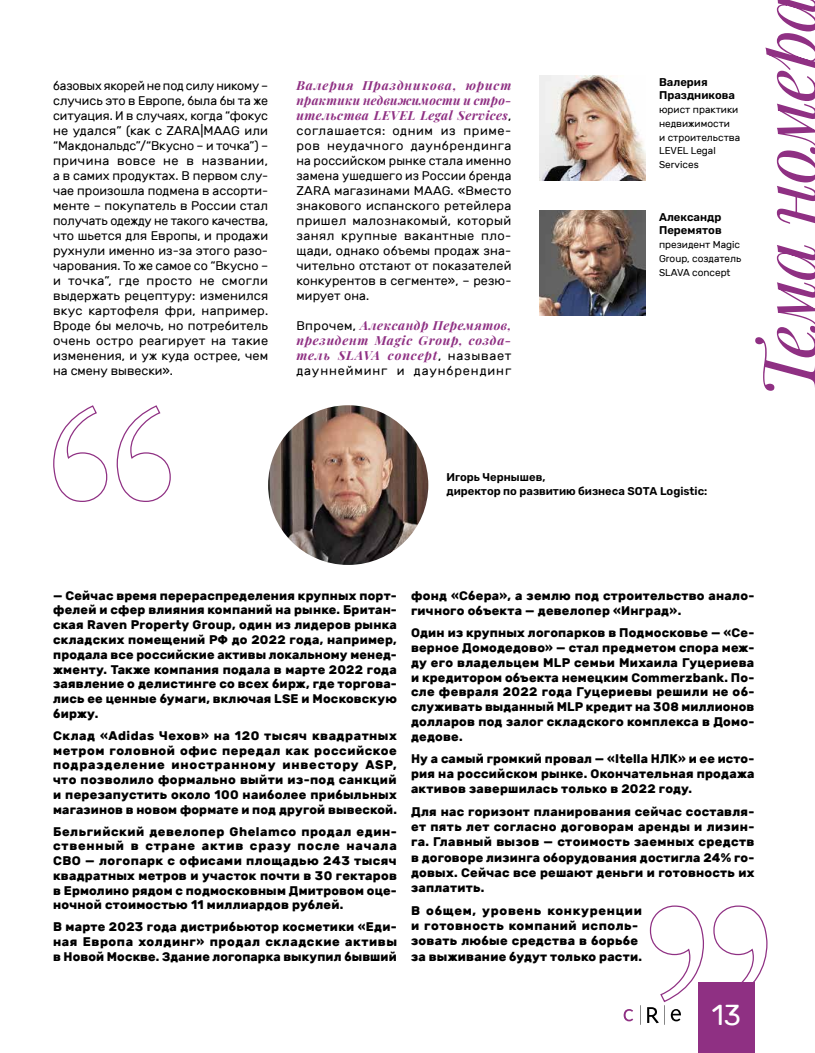
<style>
.page{position:relative;width:815px;height:1053px;background:#fff}
.page>*{position:absolute;margin:0;border:0;box-sizing:border-box;transform-origin:0 0}
.t1{font:italic 75px "Playfair Display";letter-spacing:-.025em;color:#8f3083}
.t2{font:28.75px "Rubik";color:#fff}
.t3{font:700 12.5px/14.8px "Rubik";letter-spacing:.02em;color:#000;text-align:justify}
.t4{font:12.5px/15px "Rubik";letter-spacing:.01em;color:#000;text-align:justify}
.t5{font:italic 700 12.5px/15px "Playfair Display";letter-spacing:.04em;color:#8f3083;text-align:justify}
.t6{font:12.5px "Rubik";letter-spacing:.07em;color:#000}
.t7{font:600 11.25px/13.8px "Rubik";color:#000}
.t8{font:10px/13.8px "Rubik";color:#000}
.s1{font-family:"Rubik";font-weight:400;font-style:normal;color:#000}
</style>
<div class="page">
<div style="left:698px;top:981px;width:57px;height:71px;background:#8f3083"></div>
<svg style="left:624px;top:1009px;width:9px;height:12px"></svg>
<svg style="left:53px;top:405px;width:118px;height:97px"></svg>
<img style="left:268px;top:405px;width:160px;height:160px;border-radius:79px">
<svg style="left:640px;top:905px;width:128px;height:119px"></svg>
<img style="left:540px;top:75px;width:105px;height:105px">
<img style="left:540px;top:210px;width:105px;height:105px">
<p class="t4" style="left:53px;top:78px;width:217px">базовых якорей не под силу никому – случись это в Европе, была бы та же ситуация. И в случаях, когда “фокус не удался” (как с ZARA|MAAG или “Макдональдс”/“Вкусно – и точка”) – причина вовсе не в названии, а в самих продуктах. В первом слу&shy;чае произошла подмена в ассорти&shy;менте – покупатель в России стал получать одежду не такого качества, что шьется для Европы, и продажи рухнули именно из-за этого разо&shy;чарования. То же самое со “Вкусно – и точка”, где просто не смогли выдержать рецептуру: изменился вкус картофеля фри, например.<br>Вроде бы мелочь, но потребитель очень остро реагирует на такие изменения, и уж куда острее, чем на смену вывески».</p>
<p class="t5" style="left:296px;top:77px;width:216px">Валерия Праздникова, юрист практики недвижимости и стро&shy;ительства LEVEL Legal Services<span class="s1">,</span></p>
<p class="t4" style="left:296px;top:123px;width:217px">соглашается: одним из приме&shy;ров неудачного даунбрендинга на российском рынке стала именно замена ушедшего из России бренда ZARA магазинами MAAG. «Вместо знакового испанского ретейлера пришел малознакомый, который занял крупные вакантные пло&shy;щади, однако объемы продаж зна&shy;чительно отстают от показателей конкурентов в сегменте», – резю&shy;мирует она.</p>
<p class="t5" style="left:296px;top:317px;width:216px"><span class="s1">Впрочем,</span> Александр Перемятов, президент Magic Group, созда&shy;тель SLAVA concept<span class="s1">, называет</span></p>
<p class="t6" style="left:296px;top:364px;width:216px">дауннейминг и даунбрендинг</p>
<p class="t7" style="left:659px;top:75px;width:77px">Валерия<br>Праздникова</p>
<p class="t8" style="left:659px;top:103px;width:83px">юрист практики недвижимости<br>и строительства<br>LEVEL Legal<br>Services</p>
<p class="t7" style="left:659px;top:210px;width:64px">Александр<br>Перемятов</p>
<p class="t8" style="left:659px;top:238px;width:84px;text-align:justify">президент Magic Group, создатель SLAVA concept</p>
<h1 class="t1" style="left:730px;top:398px;width:407px;rotate:-90deg">Тема номера</h1>
<p class="t7" style="left:446px;top:471px;width:262px">Игорь Чернышев,<br>директор по развитию бизнеса SOTA Logistic:</p>
<p class="t3" style="left:53px;top:588px;width:345px">— Сейчас время перераспределения крупных порт&shy;фелей и сфер влияния компаний на рынке. Британ&shy;ская Raven Property Group, один из лидеров рынка складских помещений РФ до 2022 года, например, продала все российские активы локальному менед&shy;жменту. Также компания подала в марте 2022 года заявление о делистинге со всех бирж, где торгова&shy;лись ее ценные бумаги, включая LSE и Московскую биржу.</p>
<p class="t3" style="left:53px;top:728px;width:345px">Склад «Adidas Чехов» на 120 тысяч квадратных метром головной офис передал как российское подразделение иностранному инвестору ASP, что позволило формально выйти из-под санкций и перезапустить около 100 наиболее прибыльных магазинов в новом формате и под другой вывеской.</p>
<p class="t3" style="left:53px;top:823px;width:345px">Бельгийский девелопер Ghelamco продал един&shy;ственный в стране актив сразу после начала СВО — логопарк с офисами площадью 243 тысяч квадратных метров и участок почти в 30 гектаров в Ермолино рядом с подмосковным Дмитровом оце&shy;ночной стоимостью 11 миллиардов рублей.</p>
<p class="t3" style="left:53px;top:919px;width:345px">В марте 2023 года дистрибьютор косметики «Еди&shy;ная Европа холдинг» продал складские активы в Новой Москве. Здание логопарка выкупил бывший</p>
<p class="t3" style="left:411px;top:588px;width:345px">фонд «Сбера», а землю под строительство анало&shy;гичного объекта — девелопер «Инград».</p>
<p class="t3" style="left:411px;top:624px;width:345px">Один из крупных логопарков в Подмосковье — «Се&shy;верное Домодедово» — стал предметом спора меж&shy;ду его владельцем MLP семьи Михаила Гуцериева и кредитором объекта немецким Commerzbank. По&shy;сле февраля 2022 года Гуцериевы решили не об&shy;служивать выданный MLP кредит на 308 миллионов долларов под залог складского комплекса в Домо&shy;дедове.</p>
<p class="t3" style="left:411px;top:751px;width:345px">Ну а самый громкий провал — «Itella НЛК» и ее исто&shy;рия на российском рынке. Окончательная продажа активов завершилась только в 2022 году.</p>
<p class="t3" style="left:411px;top:803px;width:345px;line-height:15.4px">Для нас горизонт планирования сейчас составля&shy;ет пять лет согласно договорам аренды и лизин&shy;га. Главный вызов — стоимость заемных средств в договоре лизинга оборудования достигла 24% го&shy;довых. Сейчас все решают деньги и готовность их заплатить.</p>
<p class="t3" style="left:411px;top:902px;width:232px;line-height:15.4px;text-align:left">В общем, уровень конкуренции и готовность компаний исполь&shy;зовать любые средства в борьбе за выживание будут только расти.</p>
<h2 class="t2" style="left:712px;top:998px;width:31px">13</h2>
</div>
